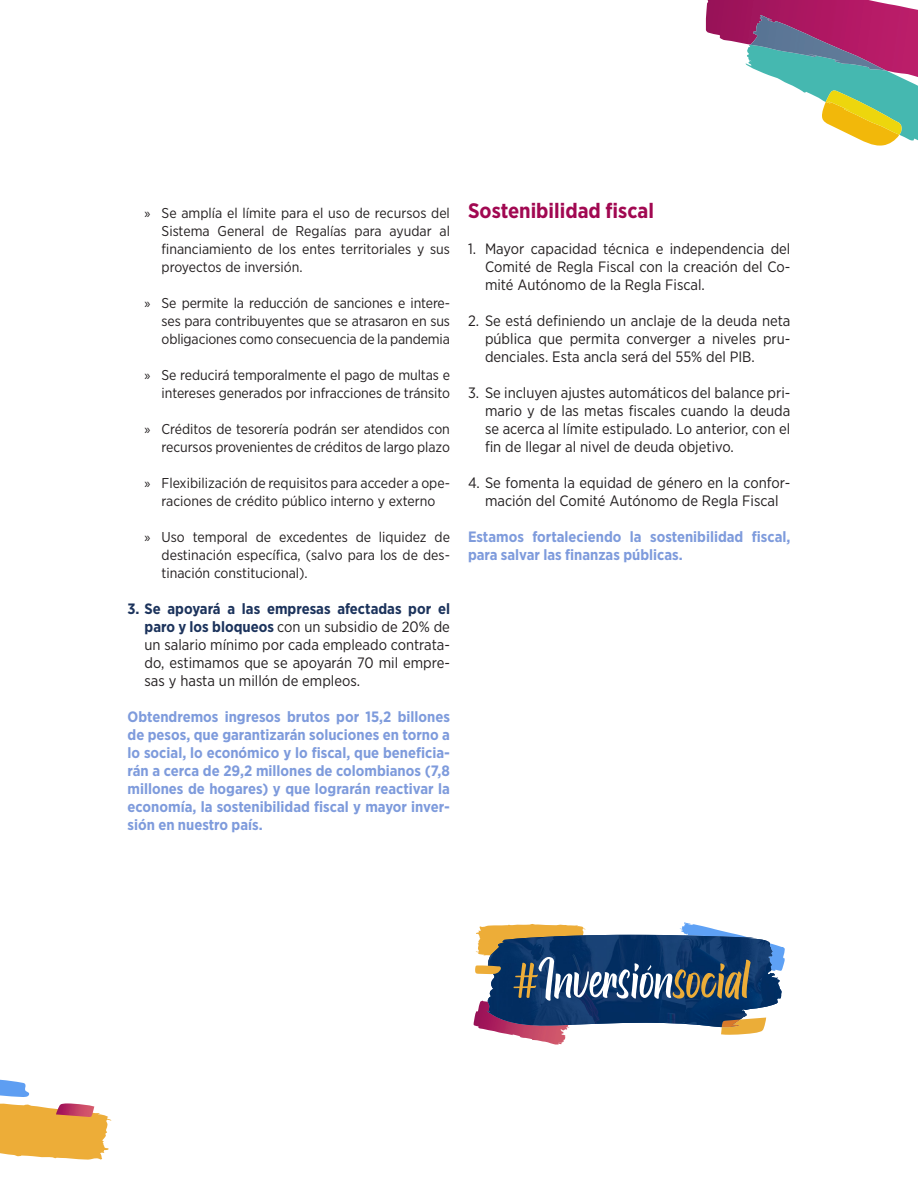
<style>
.page{position:relative;width:918px;height:1188px;background:#fff}
.page>*{position:absolute;margin:0;border:0;box-sizing:border-box;transform-origin:0 0}
.t1{font:700 21px "Gotham Narrow";color:#a10851}
.t2{font:15px/18px "Gotham Narrow";color:#231f20;text-align:justify}
.t3{font:700 15px/18px "Gotham Narrow";color:#7e9bdc;text-align:justify}
.t4{font:14.25px/18px "Gotham Narrow";letter-spacing:-.005em;color:#231f20;text-align:justify}
.s1{font-family:"Myriad Pro"}
.s2{font-weight:700;color:#1c335c}
</style>
<div class="page">
<svg style="left:0;top:1079px;width:112px;height:81px"></svg>
<svg style="left:474px;top:922px;width:311px;height:123px"></svg>
<svg style="left:706px;top:0;width:212px;height:146px"></svg>
<p class="t4" style="left:162px;top:203px;width:290px;text-indent:-17px"><span class="s1">»</span> Se amplía el límite para el uso de recursos del Sistema General de Regalías para ayudar al financiamiento de los entes territoriales y sus proyectos de inversión.</p>
<p class="t4" style="left:162px;top:293px;width:290px;text-indent:-17px"><span class="s1">»</span> Se permite la reducción de sanciones e intere&shy;ses para contribuyentes que se atrasaron en sus obligaciones como consecuencia de la pandemia</p>
<p class="t4" style="left:145px;top:365px;width:307px;text-align:right"><span class="s1">»</span> Se reducirá temporalmente el pago de multas e intereses generados por infracciones de tránsito</p>
<p class="t4" style="left:145px;top:419px;width:307px;text-align:right"><span class="s1">»</span> Créditos de tesorería podrán ser atendidos con recursos provenientes de créditos de largo plazo</p>
<p class="t4" style="left:145px;top:473px;width:307px;text-align:center"><span class="s1">»</span> Flexibilización de requisitos para acceder a ope&shy;raciones de crédito público interno y externo</p>
<p class="t4" style="left:162px;top:527px;width:290px;text-indent:-17px"><span class="s1">»</span> Uso temporal de excedentes de liquidez de destinación específica, (salvo para los de des&shy;tinación constitucional).</p>
<p class="t2" style="left:145px;top:599px;width:307px;text-indent:-17px"><span class="s2">3. Se apoyará a las empresas afectadas por el paro y los bloqueos</span> con un subsidio de 20% de un salario mínimo por cada empleado contrata&shy;do, estimamos que se apoyarán 70 mil empre&shy;sas y hasta un millón de empleos.</p>
<p class="t3" style="left:128px;top:707px;width:324px">Obtendremos ingresos brutos por 15,2 billones de pesos, que garantizarán soluciones en torno a lo social, lo económico y lo fiscal, que beneficia&shy;rán a cerca de 29,2 millones de colombianos (7,8 millones de hogares) y que lograrán reactivar la economía, la sostenibilidad fiscal y mayor inver&shy;sión en nuestro país.</p>
<p class="t1" style="left:468px;top:197px;width:188px">Sostenibilidad fiscal</p>
<p class="t2" style="left:485px;top:239px;width:307px;text-indent:-17px">1. Mayor capacidad técnica e independencia del Comité de Regla Fiscal con la creación del Co&shy;mité Autónomo de la Regla Fiscal.</p>
<p class="t2" style="left:485px;top:311px;width:307px;text-indent:-17px">2. Se está definiendo un anclaje de la deuda neta pública que permita converger a niveles pru&shy;denciales. Esta ancla será del 55% del PIB.</p>
<p class="t2" style="left:485px;top:383px;width:307px;text-indent:-17px">3. Se incluyen ajustes automáticos del balance pri&shy;mario y de las metas fiscales cuando la deuda se acerca al límite estipulado. Lo anterior, con el fin de llegar al nivel de deuda objetivo.</p>
<p class="t2" style="left:468px;top:473px;width:324px;text-align:center">4. Se fomenta la equidad de género en la confor&shy;mación del Comité Autónomo de Regla Fiscal</p>
<p class="t3" style="left:468px;top:527px;width:324px">Estamos fortaleciendo la sostenibilidad fiscal, para salvar las finanzas públicas.</p>
</div>
